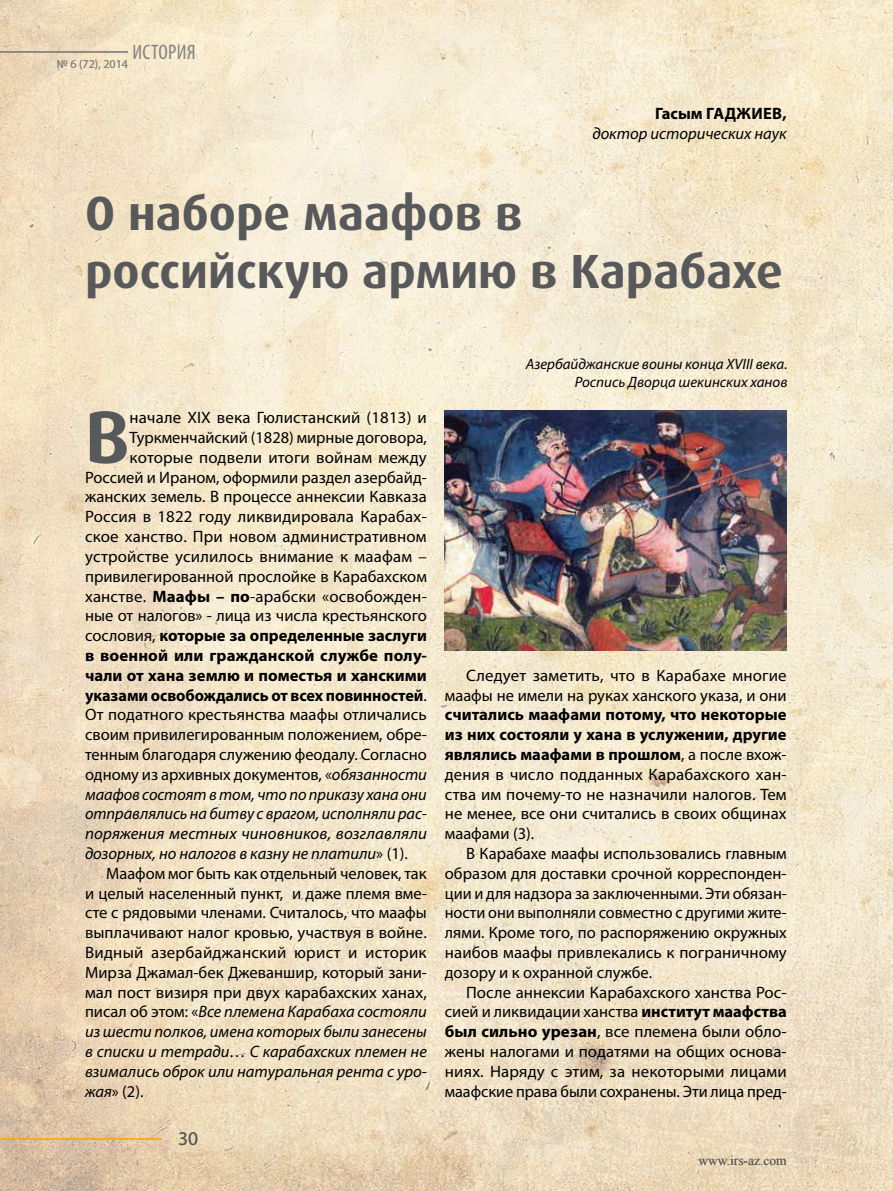
<style>
.page{position:relative;width:893px;height:1191px;background:#fff}
.page>*{position:absolute;margin:0;border:0;box-sizing:border-box;transform-origin:0 0}
.t1{font:700 74.1px "Dax Pro";color:#58595b}
.t2{font:700 48px/57.6px "Dax Pro";color:#58595b}
.t3{font:condensed 21px "Myriad Pro";letter-spacing:.02em;color:#808285}
.t4{font:19.5px "Myriad Pro";color:#58595b}
.t5{font:16.5px/19.8px "Myriad Pro";color:#000;text-align:justify}
.t6{font:italic 16.5px "Myriad Pro";color:#000}
.t7{font:700 16.5px "Myriad Pro";color:#000}
.t8{font:italic 15px/18px "Myriad Pro";color:#000;text-align:right}
.t9{font:13.5px "Times New Roman";color:#58595b}
.t10{font:12px "Myriad Pro";color:#808285}
.s1{font-weight:700}
.s2{font-weight:400}
.s3{font-style:italic}
.s4{font-style:normal}
</style>
<div class="page">
<img style="left:0;top:0;width:893px;height:1191px">
<hr style="left:0;top:51px;width:128px;height:2px;background:#808285">
<hr style="left:0;top:1138px;width:162px;height:1px;background:#fcaf17">
<img style="left:445px;top:411px;width:342px;height:239px">
<p class="t3" style="left:132px;top:39px;width:65px">ИСТОРИЯ</p>
<p class="t10" style="left:57px;top:56px;width:73px">№ 6 (72), 2014</p>
<p class="t7" style="left:655px;top:102px;width:133px">Гасым ГАДЖИЕВ,</p>
<p class="t6" style="left:592px;top:123px;width:196px">доктор исторических наук</p>
<h2 class="t2" style="left:85px;top:185px;width:699px">О наборе маафов в российскую армию в Карабахе</h2>
<h1 class="t1" style="left:85px;top:389px;width:46px">В</h1>
<p class="t5" style="left:130px;top:407px;width:299px">начале XIX века Гюлистанский (1813) и</p>
<p class="t5" style="left:130px;top:427px;width:299px">Туркменчайский (1828) мирные договора,</p>
<p class="t5" style="left:130px;top:447px;width:299px">которые подвели итоги войнам между</p>
<p class="t5" style="left:85px;top:467px;width:343px">Россией и Ираном, оформили раздел азербайд-</p>
<p class="t5" style="left:85px;top:487px;width:343px">жанских земель. В процессе аннексии Кавказа</p>
<p class="t5" style="left:85px;top:506px;width:343px">Россия в 1822 году ликвидировала Карабах-</p>
<p class="t5" style="left:85px;top:526px;width:343px">ское ханство. При новом административном</p>
<p class="t5" style="left:85px;top:546px;width:343px">устройстве усилилось внимание к маафам –</p>
<p class="t5" style="left:85px;top:566px;width:343px">привилегированной прослойке в Карабахском</p>
<p class="t5" style="left:85px;top:586px;width:343px">ханстве. <span class="s1">Маафы – по</span>-арабски «освобожден-</p>
<p class="t5" style="left:85px;top:605px;width:343px">ные от налогов» - лица из числа крестьянского</p>
<p class="t7" style="left:85px;top:625px;width:343px"><span class="s2">сословия,</span> которые за определенные заслуги</p>
<p class="t7" style="left:85px;top:644px;width:343px">в военной или гражданской службе полу-</p>
<p class="t7" style="left:85px;top:664px;width:343px">чали от хана землю и поместья и ханскими</p>
<p class="t7" style="left:85px;top:684px;width:343px">указами освобождались от всех повинностей<span class="s2">.</span></p>
<p class="t5" style="left:85px;top:704px;width:343px">От податного крестьянства маафы отличались</p>
<p class="t5" style="left:85px;top:724px;width:343px">своим привилегированным положением, обре-</p>
<p class="t5" style="left:85px;top:744px;width:343px">тенным благодаря служению феодалу. Согласно</p>
<p class="t5" style="left:85px;top:764px;width:343px">одному из архивных документов, «<span class="s3">обязанности</span></p>
<p class="t6" style="left:85px;top:784px;width:343px">маафов состоят в том, что по приказу хана они</p>
<p class="t6" style="left:85px;top:803px;width:343px">отправлялись на битву с врагом, исполняли рас-</p>
<p class="t6" style="left:85px;top:823px;width:343px">поряжения местных чиновников, возглавляли</p>
<p class="t6" style="left:85px;top:843px;width:324px">дозорных, но налогов в казну не платили<span class="s4">» (1).</span></p>
<p class="t5" style="left:106px;top:863px;width:322px">Маафом мог быть как отдельный человек, так</p>
<p class="t5" style="left:85px;top:883px;width:343px">и целый населенный пункт, и даже племя вме-</p>
<p class="t5" style="left:85px;top:902px;width:343px">сте с рядовыми членами. Считалось, что маафы</p>
<p class="t5" style="left:85px;top:922px;width:343px">выплачивают налог кровью, участвуя в войне.</p>
<p class="t5" style="left:85px;top:942px;width:343px">Видный азербайджанский юрист и историк</p>
<p class="t5" style="left:85px;top:962px;width:343px">Мирза Джамал-бек Джеваншир, который зани-</p>
<p class="t5" style="left:85px;top:982px;width:343px">мал пост визиря при двух карабахских ханах,</p>
<p class="t6" style="left:85px;top:1001px;width:343px"><span class="s4">писал об этом: «</span>Все племена Карабаха состояли</p>
<p class="t6" style="left:85px;top:1021px;width:343px">из шести полков, имена которых были занесены</p>
<p class="t6" style="left:85px;top:1041px;width:343px">в списки и тетради… С карабахских племен не</p>
<p class="t6" style="left:85px;top:1061px;width:343px">взимались оброк или натуральная рента с уро-</p>
<p class="t5" style="left:85px;top:1081px;width:60px"><span class="s3">жая</span>» (2).</p>
<p class="t4" style="left:178px;top:1126px;width:22px">30</p>
<p class="t8" style="left:526px;top:354px;width:263px">Азербайджанские воины конца XVIII века.<br>Роспись Дворца шекинских ханов</p>
<p class="t5" style="left:445px;top:665px;width:343px;text-align:right">Следует заметить, что в Карабахе многие маафы не имели на руках ханского указа, и они</p>
<p class="t5" style="left:445px;top:704px;width:343px"><span class="s1">считались маафами потому, что некоторые из них состояли у хана в услужении, другие являлись маафами в прошлом</span>, а после вхож&shy;дения в число подданных Карабахского хан&shy;ства им почему-то не назначили налогов. Тем не менее, все они считались в своих общинах маафами (3).</p>
<p class="t5" style="left:445px;top:843px;width:343px;text-indent:21px">В Карабахе маафы использовались главным образом для доставки срочной корреспонден&shy;ции и для надзора за заключенными. Эти обязан&shy;ности они выполняли совместно с другими жите&shy;лями. Кроме того, по распоряжению окружных наибов маафы привлекались к пограничному дозору и к охранной службе.</p>
<p class="t5" style="left:445px;top:982px;width:343px;text-indent:21px">После аннексии Карабахского ханства Рос&shy;сией и ликвидации ханства <span class="s1">институт маафства был сильно урезан</span>, все племена были обло&shy;жены налогами и податями на общих основа&shy;ниях. Наряду с этим, за некоторыми лицами маафские права были сохранены. Эти лица пред-</p>
<p class="t9" style="left:698px;top:1151px;width:90px">www.irs-az.com</p>
</div>
